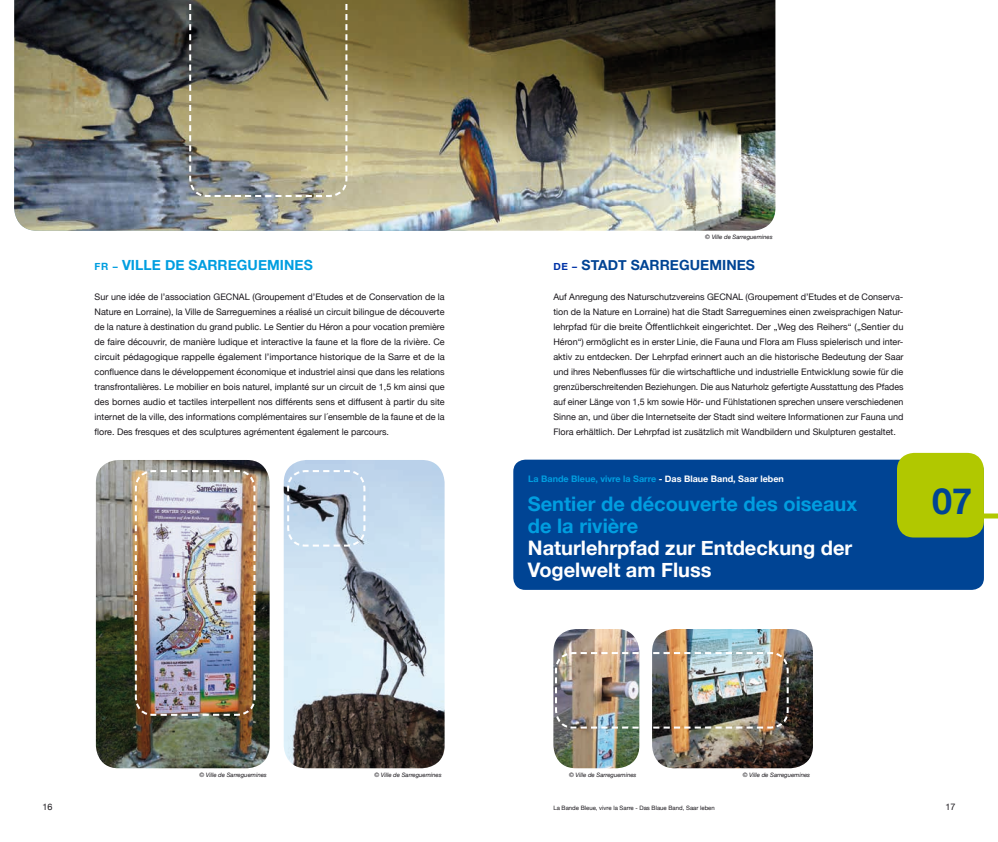
<style>
.page{position:relative;width:998px;height:842px;background:#fff}
.page>*{position:absolute;margin:0;border:0;box-sizing:border-box;transform-origin:0 0}
.t1{font:700 36px "Helvetica Neue";color:#004494}
.t2{font:700 20px/22px "Helvetica Neue";color:#fff}
.t3{font:700 20px/22px "Helvetica Neue";color:#009ee0}
.t4{font:700 14px "Helvetica Neue";letter-spacing:.005em;color:#009ee0}
.t5{font:700 14px "Helvetica Neue";letter-spacing:.005em;color:#004494}
.t6{font:9px/15px "Helvetica Neue";color:#1a171c;text-align:justify}
.t7{font:700 9px "Helvetica Neue";color:#009ee0}
.t8{font:italic 6px "Helvetica Neue";color:#1a171c}
.t9{font:6px "Helvetica Neue";color:#1a171c}
.s1{font-size:10px}
.s2{font-size:10px;color:#0033a7}
.s3{color:#fff}
</style>
<div class="page">
<div style="left:513px;top:460px;width:471px;height:130px;background:#004494;border-radius:12px"></div>
<div style="left:897px;top:453px;width:87px;height:84px;background:#b1c800;border-radius:17px"></div>
<div style="left:936px;top:513px;width:62px;height:5px;background:#b1c800"></div>
<img style="left:96px;top:460px;width:174px;height:308px">
<img style="left:284px;top:460px;width:161px;height:308px">
<img style="left:553px;top:629px;width:86px;height:139px">
<img style="left:652px;top:629px;width:161px;height:139px">
<img style="left:14px;top:0;width:761px;height:231px">
<svg style="left:188px;top:0;width:160px;height:198px;background:#8d8666"></svg>
<img style="left:134px;top:469px;width:122px;height:248px">
<svg style="left:286px;top:469px;width:80px;height:79px;background:#acbdce"></svg>
<img style="left:554px;top:651px;width:236px;height:79px">
<h3 class="t4" style="left:95px;top:254px;width:220px"><span class="s1">FR –</span> VILLE DE SARREGUEMINES</h3>
<p class="t6" style="left:95px;top:290px;width:352px">Sur une idée de l’association GECNAL (Groupement d’Etudes et de Conservation de la Nature en Lorraine), la Ville de Sarreguemines a réalisé un circuit bilingue de découverte de la nature à destination du grand public. Le Sentier du Héron a pour vocation première de faire découvrir, de manière ludique et interactive la faune et la flore de la rivière. Ce circuit pédagogique rappelle également l’importance historique de la Sarre et de la confluence dans le développement économique et industriel ainsi que dans les relations transfrontalières. Le mobilier en bois naturel, implanté sur un circuit de 1,5 km ainsi que des bornes audio et tactiles interpellent nos différents sens et diffusent à partir du site internet de la ville, des informations complémentaires sur l´ensemble de la faune et de la flore. Des fresques et des sculptures agrémentent également le parcours.</p>
<p class="t8" style="left:705px;top:233px;width:69px">© Ville de Sarreguemines</p>
<h3 class="t5" style="left:553px;top:254px;width:203px"><span class="s2">DE –</span> STADT SARREGUEMINES</h3>
<p class="t6" style="left:553px;top:290px;width:352px">Auf Anregung des Naturschutzvereins GECNAL (Groupement d’Etudes et de Conserva&shy;tion de la Nature en Lorraine) hat die Stadt Sarreguemines einen zweisprachigen Natur&shy;lehrpfad für die breite Öffentlichkeit eingerichtet. Der „Weg des Reihers“ („Sentier du Héron“) ermöglicht es in erster Linie, die Fauna und Flora am Fluss spielerisch und inter&shy;aktiv zu entdecken. Der Lehrpfad erinnert auch an die historische Bedeutung der Saar und ihres Nebenflusses für die wirtschaftliche und industrielle Entwicklung sowie für die grenzüberschreitenden Beziehungen. Die aus Naturholz gefertigte Ausstattung des Pfades auf einer Länge von 1,5 km sowie Hör- und Fühlstationen sprechen unsere verschiedenen Sinne an, und über die Internetseite der Stadt sind weitere Informationen zur Fauna und Flora erhältlich. Der Lehrpfad ist zusätzlich mit Wandbildern und Skulpturen gestaltet.</p>
<p class="t7" style="left:528px;top:472px;width:257px">La Bande Bleue, vivre la Sarre <span class="s3">- Das Blaue Band, Saar leben</span></p>
<h2 class="t3" style="left:528px;top:493px;width:331px">Sentier de découverte des oiseaux de la rivière</h2>
<h2 class="t2" style="left:528px;top:537px;width:326px">Naturlehrpfad zur Entdeckung der<br>Vogelwelt am Fluss</h2>
<h1 class="t1" style="left:932px;top:473px;width:42px">07</h1>
<p class="t8" style="left:199px;top:770px;width:69px">© Ville de Sarreguemines</p>
<p class="t8" style="left:374px;top:770px;width:69px">© Ville de Sarreguemines</p>
<p class="t8" style="left:569px;top:770px;width:69px">© Ville de Sarreguemines</p>
<p class="t8" style="left:743px;top:770px;width:69px">© Ville de Sarreguemines</p>
<p class="t6" style="left:42px;top:800px;width:12px">16</p>
<p class="t9" style="left:553px;top:804px;width:163px">La Bande Bleue, vivre la Sarre - Das Blaue Band, Saar leben</p>
<p class="t6" style="left:945px;top:800px;width:12px">17</p>
</div>
